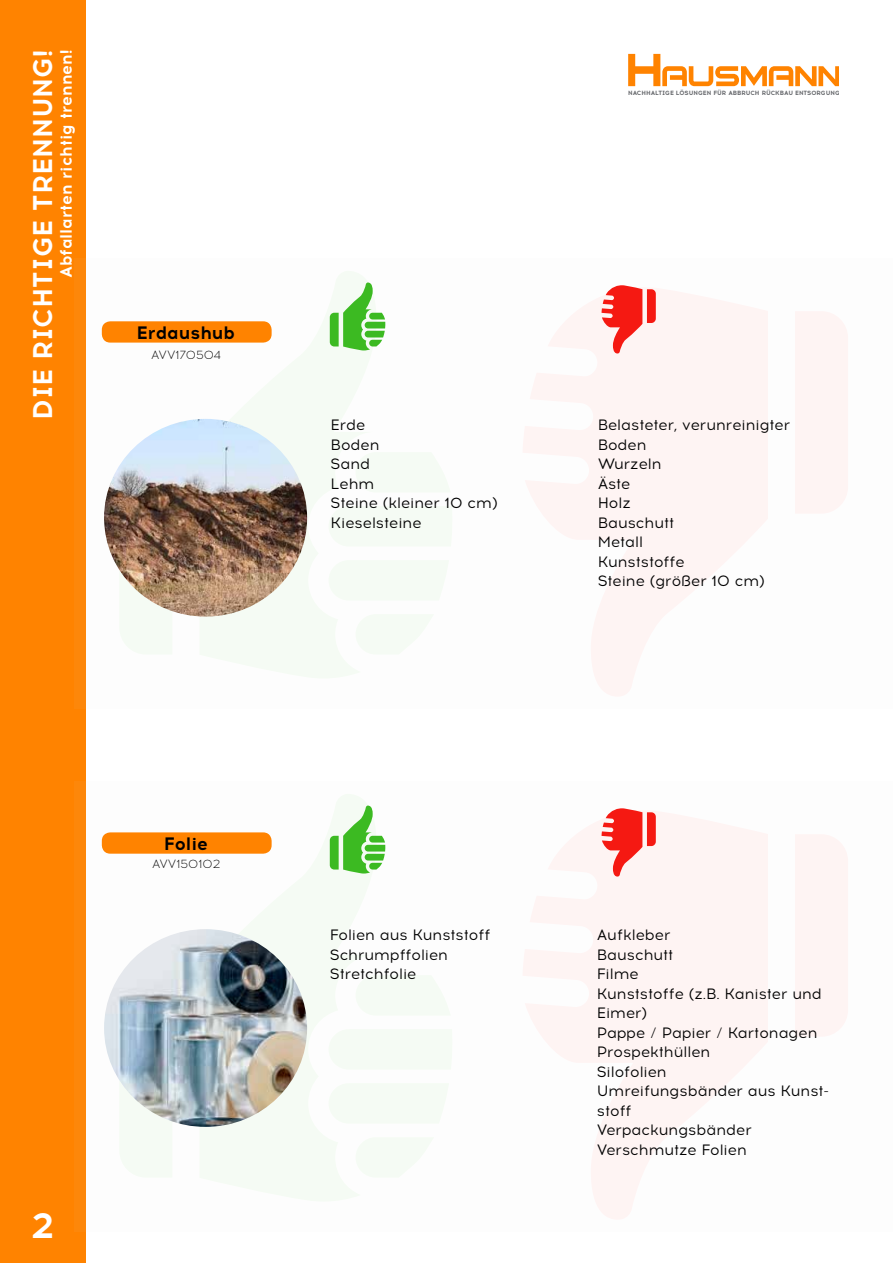
<style>
.page{position:relative;width:893px;height:1263px;background:#fff}
.page>*{position:absolute;margin:0;border:0;box-sizing:border-box;transform-origin:0 0}
.t1{font:700 36px "Acrom";color:#fff}
.t2{font:700 27px "Acrom";color:#fff}
.t3{font:700 18px "Acrom";color:#000}
.t4{font:700 16.5px "Acrom";color:#fff}
.t5{font:15px/19.5px "Acrom";color:#000}
.t6{font:300 12px "Acrom";color:#000}
.t7{font:700 6.15px "Acrom";color:#636569}
</style>
<div class="page">
<svg style="left:628px;top:54px;width:211px;height:32px"></svg>
<div style="left:0;top:0;width:85px;height:1263px;background:#ff8300"></div>
<div style="left:74px;top:781px;width:819px;height:451px;background:#fdfdfd"></div>
<svg style="left:330px;top:805px;width:55px;height:68px"></svg>
<svg style="left:601px;top:808px;width:55px;height:68px"></svg>
<div style="left:102px;top:832px;width:170px;height:22px;background:#ff8300;border-radius:9px"></div>
<img style="left:104px;top:929px;width:203px;height:198px">
<div style="left:74px;top:258px;width:819px;height:451px;background:#fdfdfd"></div>
<div style="left:102px;top:321px;width:170px;height:22px;background:#ff8300;border-radius:9px"></div>
<img style="left:104px;top:419px;width:203px;height:198px">
<svg style="left:330px;top:282px;width:55px;height:68px"></svg>
<svg style="left:601px;top:285px;width:55px;height:68px"></svg>
<h2 class="t2" style="left:24px;top:420px;width:371px;rotate:-90deg">DIE RICHTIGE TRENNUNG!</h2>
<p class="t4" style="left:54px;top:278px;width:230px;rotate:-90deg">Abfallarten richtig trennen!</p>
<p class="t3" style="left:137px;top:320px;width:100px">Erdaushub</p>
<p class="t6" style="left:151px;top:347px;width:71px">AVV170504</p>
<p class="t7" style="left:628px;top:89px;width:213px">NACHHALTIGE LÖSUNGEN FÜR ABBRUCH RÜCKBAU ENTSORGUNG</p>
<p class="t5" style="left:331px;top:416px;width:169px">Erde<br>Boden<br>Sand<br>Lehm<br>Steine (kleiner 10 cm)<br>Kieselsteine</p>
<p class="t5" style="left:598px;top:416px;width:194px">Belasteter, verunreinigter<br>Boden<br>Wurzeln<br>Äste<br>Holz<br>Bauschutt<br>Metall<br>Kunststoffe<br>Steine (größer 1O cm)</p>
<p class="t3" style="left:164px;top:831px;width:45px">Folie</p>
<p class="t6" style="left:152px;top:856px;width:70px">AVV150102</p>
<h1 class="t1" style="left:31px;top:1199px;width:24px">2</h1>
<p class="t5" style="left:330px;top:926px;width:162px">Folien aus Kunststoff<br>Schrumpffolien<br>Stretchfolie</p>
<p class="t5" style="left:597px;top:926px;width:234px">Aufkleber<br>Bauschutt<br>Filme<br>Kunststoffe (z.B. Kanister und<br>Eimer)<br>Pappe / Papier / Kartonagen<br>Prospekthüllen<br>Silofolien<br>Umreifungsbänder aus Kunst&shy;stoff<br>Verpackungsbänder<br>Verschmutze Folien</p>
</div>
